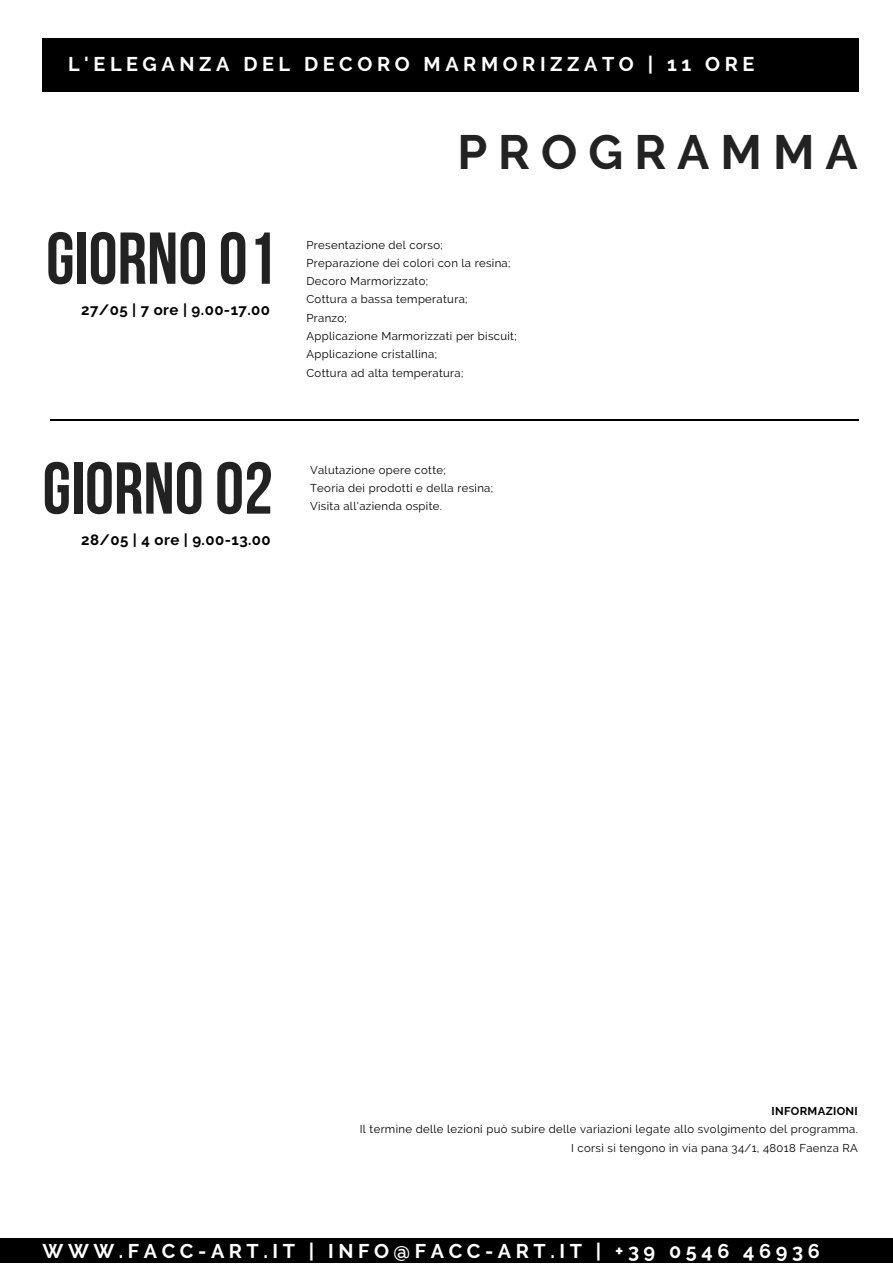
<style>
.page{position:relative;width:893px;height:1264px;background:#fff}
.page>*{position:absolute;margin:0;border:0;box-sizing:border-box;transform-origin:0 0}
.t1{font:700 73.2px "Bebas Neue";color:#222}
.t2{font:700 48px "Raleway";letter-spacing:.23em;color:#222}
.t3{font:700 19.8px "Raleway";letter-spacing:.23em;color:#fff}
.t4{font:700 15px "Raleway";letter-spacing:.03em;color:#000}
.t5{font:11.4px/18.3px "Raleway";letter-spacing:.03em;color:#000}
.t6{font:700 11.4px "Raleway";letter-spacing:.03em;color:#000}
</style>
<div class="page">
<div style="left:43px;top:38px;width:816px;height:54px;background:#000"></div>
<hr style="left:50px;top:420px;width:808px;height:1px;background:#000">
<div style="left:0;top:1238px;width:892px;height:24px;background:#000"></div>
<h3 class="t3" style="left:68px;top:53px;width:687px">L'ELEGANZA DEL DECORO MARMORIZZATO | 11 ORE</h3>
<h2 class="t2" style="left:457px;top:124px;width:402px">PROGRAMMA</h2>
<h1 class="t1" style="left:46px;top:229px;width:232px">GIORNO01</h1>
<p class="t5" style="left:306px;top:235px;width:212px">Presentazione del corso;<br>Preparazione dei colori con la resina;<br>Decoro Marmorizzato;<br>Cottura a bassa temperatura;<br>Pranzo;<br>Applicazione Marmorizzati per biscuit;<br>Applicazione cristallina;<br>Cottura ad alta temperatura;</p>
<h3 class="t4" style="left:81px;top:301px;width:190px">27/05 | 7 ore | 9.00-17.00</h3>
<h1 class="t1" style="left:42px;top:458px;width:232px">GIORNO02</h1>
<p class="t5" style="left:310px;top:460px;width:184px">Valutazione opere cotte;<br>Teoria dei prodotti e della resina;<br>Visita all'azienda ospite.</p>
<h3 class="t4" style="left:81px;top:531px;width:191px">28/05 | 4 ore | 9.00-13.00</h3>
<p class="t6" style="left:771px;top:1104px;width:88px">INFORMAZIONI</p>
<p class="t5" style="left:360px;top:1120px;width:499px;text-align:right">Il termine delle lezioni può subire delle variazioni legate allo svolgimento del programma.<br>I corsi si tengono in via pana 34/1, 48018 Faenza RA</p>
<h3 class="t3" style="left:43px;top:1239px;width:778px">WWW.FACC-ART.IT | INFO@FACC-ART.IT | +39 0546 46936</h3>
</div>
